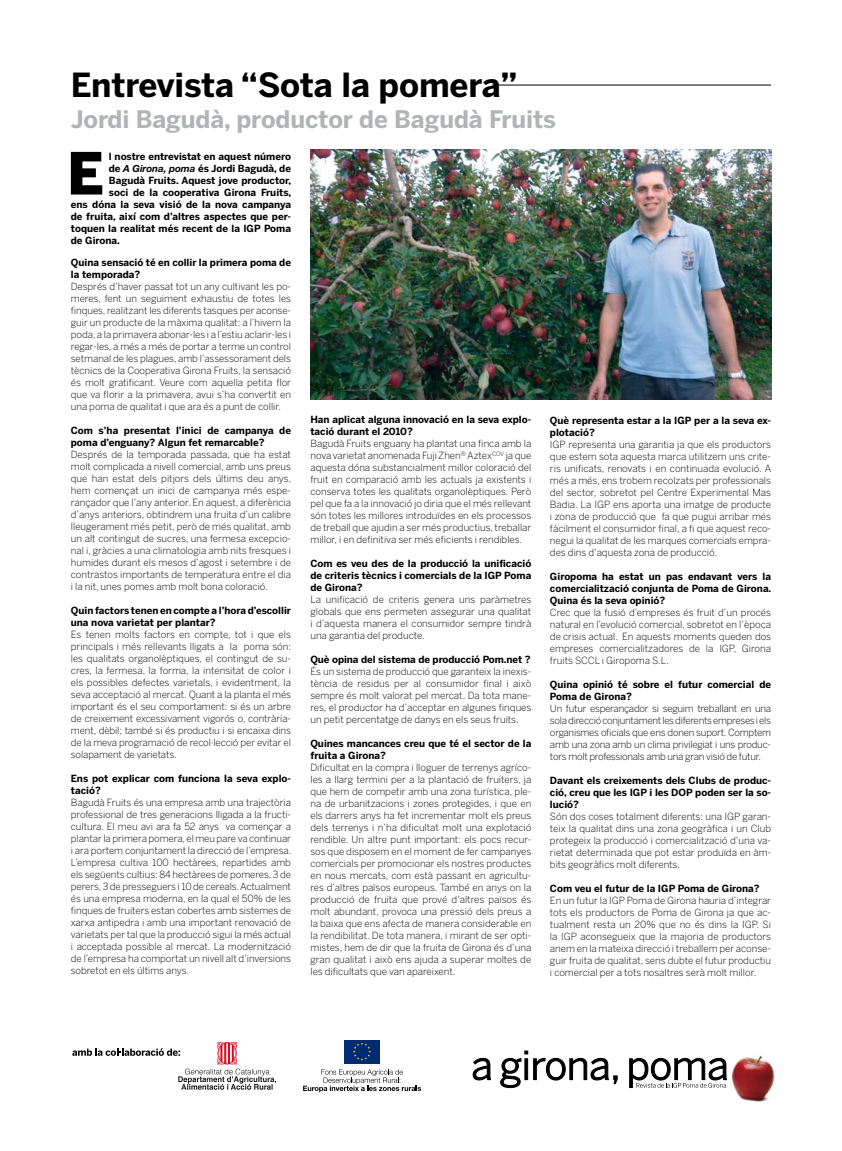
<style>
.page{position:relative;width:842px;height:1151px;background:#fff}
.page>*{position:absolute;margin:0;border:0;box-sizing:border-box;transform-origin:0 0}
.t1{font:700 33px "Benton Sans";letter-spacing:-.005em;color:#000}
.t2{font:700 24px "Benton Sans";letter-spacing:-.005em;color:#b1b3b4}
.t3{font:300 9.8px/12px "Benton Sans";color:#000;text-align:justify}
.t4{font:700 9.8px/12px "Benton Sans";color:#000}
.s1{font-family:"Helvetica Neue";font-style:italic}
</style>
<div class="page">
<hr style="left:492px;top:85px;width:279px;height:1px;background:#000">
<div style="left:344px;top:1040px;width:36px;height:23px;background:#002b73"></div>
<svg style="left:353px;top:1042px;width:18px;height:18px"></svg>
<svg style="left:303px;top:1069px;width:118px;height:23px"></svg>
<svg style="left:72px;top:1042px;width:204px;height:48px"></svg>
<svg style="left:472px;top:1057px;width:19px;height:24px"></svg>
<svg style="left:500px;top:1051px;width:118px;height:37px"></svg>
<svg style="left:629px;top:1057px;width:98px;height:31px"></svg>
<img style="left:310px;top:149px;width:461px;height:250px">
<img style="left:731px;top:1055px;width:44px;height:47px">
<svg style="left:71px;top:152px;width:31px;height:43px"></svg>
<h1 class="t1" style="left:71px;top:65px;width:448px">Entrevista “Sota la pomera”</h1>
<h2 class="t2" style="left:71px;top:105px;width:487px">Jordi Bagudà, productor de Bagudà Fruits</h2>
<p class="t4" style="left:109px;top:150px;width:184px">l nostre entrevistat en aquest número</p>
<p class="t4" style="left:109px;top:162px;width:184px">de <span class="s1">A Girona, poma</span> és Jordi Bagudà, de</p>
<p class="t4" style="left:109px;top:174px;width:184px">Bagudà Fruits. Aquest jove productor,</p>
<p class="t4" style="left:109px;top:186px;width:184px">soci de la cooperativa Girona Fruits,</p>
<p class="t4" style="left:71px;top:198px;width:222px">ens dóna la seva visió de la nova campanya</p>
<p class="t4" style="left:71px;top:210px;width:222px">de fruita, així com d’altres aspectes que per-</p>
<p class="t4" style="left:71px;top:222px;width:222px">toquen la realitat més recent de la IGP Poma</p>
<p class="t4" style="left:71px;top:234px;width:51px">de Girona.</p>
<p class="t4" style="left:71px;top:257px;width:222px">Quina sensació té en collir la primera poma de la temporada?</p>
<p class="t3" style="left:71px;top:281px;width:222px">Després d’haver passat tot un any cultivant les po&shy;meres, fent un seguiment exhaustiu de totes les finques, realitzant les diferents tasques per aconse&shy;guir un producte de la màxima qualitat: a l’hivern la poda, a la primavera abonar-les i a l’estiu aclarir-les i regar-les, a més a més de portar a terme un control setmanal de les plagues, amb l’assessorament dels tècnics de la Cooperativa Girona Fruits, la sensació és molt gratificant. Veure com aquella petita flor que va florir a la primavera, avui s’ha convertit en una poma de qualitat i que ara és a punt de collir.</p>
<p class="t4" style="left:71px;top:425px;width:222px">Com s’ha presentat l’inici de campanya de poma d’enguany? Algun fet remarcable?</p>
<p class="t3" style="left:71px;top:449px;width:222px">Després de la temporada passada, que ha estat molt complicada a nivell comercial, amb uns preus que han estat dels pitjors dels últims deu anys, hem començat un inici de campanya més espe&shy;rançador que l’any anterior. En aquest, a diferència d’anys anteriors, obtindrem una fruita d’un calibre lleugerament més petit, però de més qualitat, amb un alt contingut de sucres, una fermesa excepcio&shy;nal i, gràcies a una climatologia amb nits fresques i humides durant els mesos d’agost i setembre i de contrastos importants de temperatura entre el dia i la nit, unes pomes amb molt bona coloració.</p>
<p class="t4" style="left:71px;top:604px;width:222px">Quin factors tenen en compte a l’hora d’escollir una nova varietat per plantar?</p>
<p class="t3" style="left:71px;top:629px;width:222px">Es tenen molts factors en compte, tot i que els principals i més rellevants lligats a la poma són: les qualitats organolèptiques, el contingut de su&shy;cres, la fermesa, la forma, la intensitat de color i els possibles defectes varietals, i evidentment, la seva acceptació al mercat. Quant a la planta el més important és el seu comportament: si és un arbre de creixement excessivament vigorós o, contrària&shy;ment, dèbil; també si és productiu i si encaixa dins de la meva programació de recol·lecció per evitar el solapament de varietats.</p>
<p class="t4" style="left:71px;top:772px;width:222px">Ens pot explicar com funciona la seva explo&shy;tació?</p>
<p class="t3" style="left:71px;top:796px;width:222px">Bagudà Fruits és una empresa amb una trajectòria professional de tres generacions lligada a la fructi&shy;cultura. El meu avi ara fa 52 anys va començar a plantar la primera pomera, el meu pare va continuar i ara portem conjuntament la direcció de l’empresa.<br>L’empresa cultiva 100 hectàrees, repartides amb els següents cultius: 84 hectàrees de pomeres, 3 de perers, 3 de presseguers i 10 de cereals. Actualment és una empresa moderna, en la qual el 50% de les finques de fruiters estan cobertes amb sistemes de xarxa antipedra i amb una important renovació de varietats per tal que la producció sigui la més actual i acceptada possible al mercat. La modernització de l’empresa ha comportat un nivell alt d’inversions sobretot en els últims anys.</p>
<p class="t4" style="left:310px;top:413px;width:222px">Han aplicat alguna innovació en la seva explo&shy;tació durant el 2010?</p>
<p class="t3" style="left:310px;top:437px;width:222px">Bagudà Fruits enguany ha plantat una finca amb la nova varietat anomenada Fuji Zhen<sup>®</sup> Aztex<sup>COV</sup> ja que aquesta dóna substancialment millor coloració del fruit en comparació amb les actuals ja existents i conserva totes les qualitats organolèptiques. Però pel que fa a la innovació jo diria que el més rellevant són totes les millores introduïdes en els processos de treball que ajudin a ser més productius, treballar millor, i en definitiva ser més eficients i rendibles.</p>
<p class="t4" style="left:310px;top:557px;width:222px;text-align:justify">Com es veu des de la producció la unificació de criteris tècnics i comercials de la IGP Poma de Girona?</p>
<p class="t3" style="left:310px;top:593px;width:222px">La unificació de criteris genera uns paràmetres globals que ens permeten assegurar una qualitat i d’aquesta manera el consumidor sempre tindrà una garantia del producte.</p>
<p class="t4" style="left:310px;top:653px;width:222px">Què opina del sistema de producció Pom.net ?</p>
<p class="t3" style="left:310px;top:665px;width:222px">És un sistema de producció que garanteix la inexis&shy;tència de residus per al consumidor final i això sempre és molt valorat pel mercat. Da tota mane&shy;res, el productor ha d’acceptar en algunes finques un petit percentatge de danys en els seus fruits.</p>
<p class="t4" style="left:310px;top:737px;width:222px">Quines mancances creu que té el sector de la fruita a Girona?</p>
<p class="t3" style="left:310px;top:761px;width:222px">Dificultat en la compra i lloguer de terrenys agríco&shy;les a llarg termini per a la plantació de fruiters, ja que hem de competir amb una zona turística, ple&shy;na de urbanitzacions i zones protegides, i que en els darrers anys ha fet incrementar molt els preus dels terrenys i n’ha dificultat molt una explotació rendible. Un altre punt important: els pocs recur&shy;sos que disposem en el moment de fer campanyes comercials per promocionar els nostres productes en nous mercats, com està passant en agricultu&shy;res d’altres països europeus. També en anys on la producció de fruita que prové d’altres països és molt abundant, provoca una pressió dels preus a la baixa que ens afecta de manera considerable en la rendibilitat. De tota manera, i mirant de ser opti&shy;mistes, hem de dir que la fruita de Girona és d’una gran qualitat i això ens ajuda a superar moltes de les dificultats que van apareixent.</p>
<p class="t4" style="left:550px;top:414px;width:223px">Què representa estar a la IGP per a la seva ex&shy;plotació?</p>
<p class="t3" style="left:550px;top:438px;width:223px">IGP representa una garantia ja que els productors que estem sota aquesta marca utilitzem uns crite&shy;ris unificats, renovats i en continuada evolució. A més a més, ens trobem recolzats per professionals del sector, sobretot pel Centre Experimental Mas Badia. La IGP ens aporta una imatge de producte i zona de producció que fa que pugui arribar més fàcilment el consumidor final, a fi que aquest reco&shy;negui la qualitat de les marques comercials empra&shy;des dins d’aquesta zona de producció.</p>
<p class="t4" style="left:550px;top:570px;width:223px;text-align:justify">Giropoma ha estat un pas endavant vers la comercialització conjunta de Poma de Girona.<br>Quina és la seva opinió?</p>
<p class="t3" style="left:550px;top:606px;width:223px">Crec que la fusió d’empreses és fruit d’un procés natural en l’evolució comercial, sobretot en l’època de crisis actual. En aquests moments queden dos empreses comercialitzadores de la IGP, Girona fruits SCCL i Giropoma S.L.</p>
<p class="t4" style="left:550px;top:678px;width:223px">Quina opinió té sobre el futur comercial de<br>Poma de Girona?</p>
<p class="t3" style="left:550px;top:702px;width:223px">Un futur esperançador si seguim treballant en una sola direcció conjuntament les diferents empreses i els organismes oficials que ens donen suport. Comptem amb una zona amb un clima privilegiat i uns produc&shy;tors molt professionals amb una gran visió de futur.</p>
<p class="t4" style="left:550px;top:774px;width:223px;text-align:justify">Davant els creixements dels Clubs de produc&shy;ció, creu que les IGP i les DOP poden ser la so&shy;lució?</p>
<p class="t3" style="left:550px;top:810px;width:223px">Són dos coses totalment diferents: una IGP garan&shy;teix la qualitat dins una zona geogràfica i un Club protegeix la producció i comercialització d’una va&shy;rietat determinada que pot estar produïda en àm&shy;bits geogràfics molt diferents.</p>
<p class="t4" style="left:550px;top:882px;width:211px">Com veu el futur de la IGP Poma de Girona?</p>
<p class="t3" style="left:550px;top:894px;width:223px">En un futur la IGP Poma de Girona hauria d’integrar tots els productors de Poma de Girona ja que ac&shy;tualment resta un 20% que no és dins la IGP. Si la IGP aconsegueix que la majoria de productors anem en la mateixa direcció i treballem per aconse&shy;guir fruita de qualitat, sens dubte el futur productiu i comercial per a tots nosaltres serà molt millor.</p>
</div>
